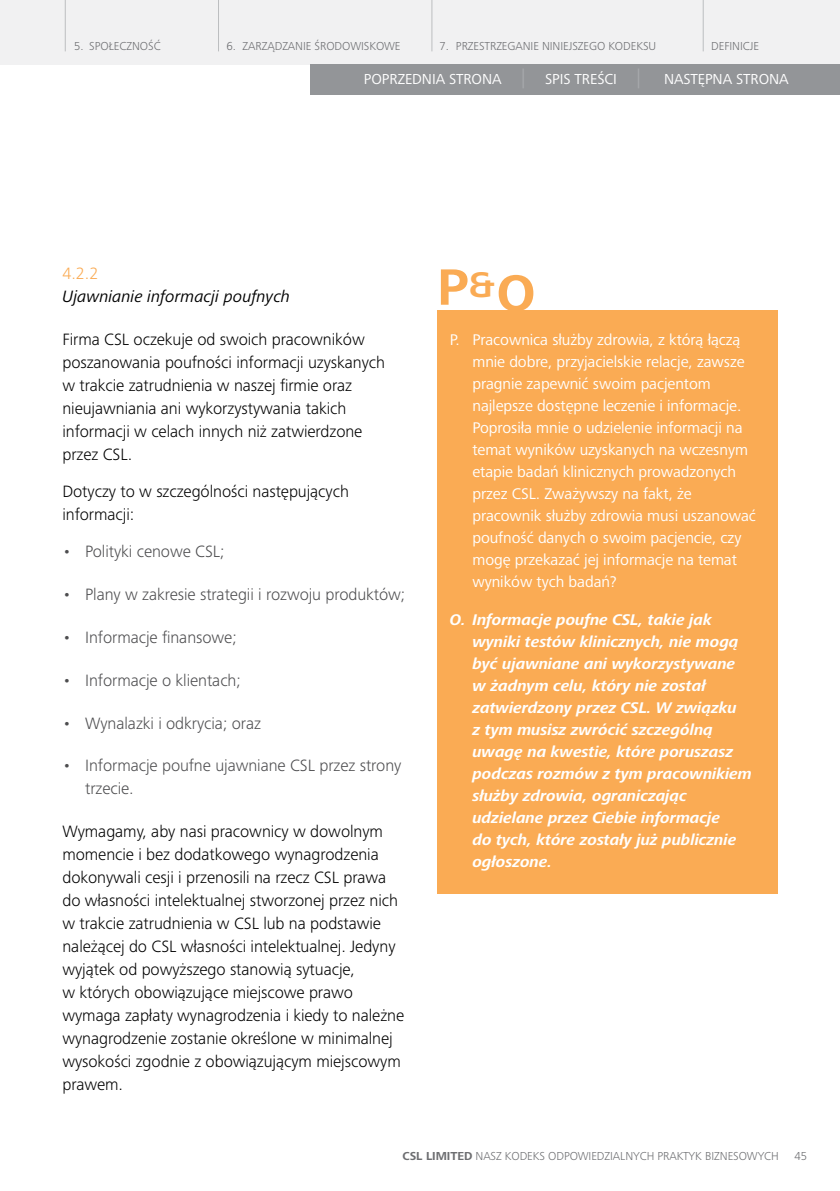
<style>
.page{position:relative;width:840px;height:1191px;background:#fff}
.page>*{position:absolute;margin:0;border:0;box-sizing:border-box;transform-origin:0 0}
.t1{font:700 53px "Frutiger Next LTW1 G";color:#faab54}
.t2{font:300 17px/23px "Frutiger Next LTW1 G";letter-spacing:-.005em;color:#000}
.t3{font:300 17px/23px "Frutiger Next LTW1 G";letter-spacing:-.005em;color:#4d4d4f}
.t4{font:italic 17px "Frutiger Next LTW1 G";color:#000}
.t5{font:300 17px "Frutiger Next LTW1 G";color:#faab54}
.t6{font:16px/22px "Frutiger Next LTW1 G";letter-spacing:-.005em;color:#fff}
.t7{font:italic 700 16px/22px "Frutiger Next LTW1 G";letter-spacing:-.005em;color:#fff}
.t8{font:15px "Frutiger Next LTW1 G";letter-spacing:-.005em;color:#fff}
.t9{font:300 12px "Frutiger Next LTW1 G";letter-spacing:-.005em;color:#6d6e71}
.s1{font-weight:300;font-size:20px;color:#a7a9ac}
.s2{font-weight:700}
</style>
<div class="page">
<div style="left:0;top:0;width:839px;height:64px;background:#f1f1f2"></div>
<hr style="left:65px;top:0;width:1px;height:51px;background:#bcbec0">
<hr style="left:218px;top:0;width:1px;height:51px;background:#bcbec0">
<hr style="left:431px;top:0;width:1px;height:51px;background:#bcbec0">
<hr style="left:702px;top:0;width:1px;height:51px;background:#bcbec0">
<div style="left:310px;top:64px;width:529px;height:30px;background:#939598"></div>
<div style="left:437px;top:310px;width:340px;height:583px;background:#faab54"></div>
<p class="t9" style="left:74px;top:39px;width:88px">5. SPOŁECZNOŚĆ</p>
<p class="t9" style="left:226px;top:39px;width:175px">6. ZARZĄDZANIE ŚRODOWISKOWE</p>
<p class="t9" style="left:439px;top:39px;width:218px">7. PRZESTRZEGANIE NINIEJSZEGO KODEKSU</p>
<p class="t9" style="left:710px;top:39px;width:49px">DEFINICJE</p>
<p class="t8" style="left:364px;top:70px;width:163px">POPRZEDNIA STRONA <span class="s1">|</span></p>
<p class="t8" style="left:544px;top:70px;width:97px">SPIS TREŚCI <span class="s1">|</span></p>
<p class="t8" style="left:663px;top:70px;width:126px">NASTĘPNA STRONA</p>
<p class="t5" style="left:62px;top:263px;width:38px">4.2.2</p>
<p class="t4" style="left:62px;top:286px;width:229px">Ujawnianie informacji poufnych</p>
<p class="t2" style="left:62px;top:327px;width:324px">Firma CSL oczekuje od swoich pracowników poszanowania poufności informacji uzyskanych w trakcie zatrudnienia w naszej firmie oraz nieujawniania ani wykorzystywania takich informacji w celach innych niż zatwierdzone przez CSL.</p>
<p class="t2" style="left:62px;top:480px;width:288px">Dotyczy to w szczególności następujących informacji:</p>
<p class="t3" style="left:62px;top:540px;width:164px">• Polityki cenowe CSL;</p>
<p class="t3" style="left:62px;top:583px;width:344px">• Plany w zakresie strategii i rozwoju produktów;</p>
<p class="t3" style="left:62px;top:625px;width:176px">• Informacje finansowe;</p>
<p class="t3" style="left:62px;top:668px;width:180px">• Informacje o klientach;</p>
<p class="t3" style="left:62px;top:711px;width:200px">• Wynalazki i odkrycia; oraz</p>
<p class="t3" style="left:85px;top:754px;width:318px;text-indent:-23px">• Informacje poufne ujawniane CSL przez strony trzecie.</p>
<p class="t2" style="left:62px;top:820px;width:343px">Wymagamy, aby nasi pracownicy w dowolnym momencie i bez dodatkowego wynagrodzenia dokonywali cesji i przenosili na rzecz CSL prawa do własności intelektualnej stworzonej przez nich w trakcie zatrudnienia w CSL lub na podstawie należącej do CSL własności intelektualnej. Jedyny wyjątek od powyższego stanowią sytuacje,<br>w których obowiązujące miejscowe prawo wymaga zapłaty wynagrodzenia i kiedy to należne wynagrodzenie zostanie określone w minimalnej wysokości zgodnie z obowiązującym miejscowym prawem.</p>
<h1 class="t1" style="left:437px;top:260px;width:100px">P<sup>&amp;</sup>O</h1>
<p class="t6" style="left:472px;top:329px;width:285px;text-indent:-23px">P. Pracownica służby zdrowia, z którą łączą mnie dobre, przyjacielskie relacje, zawsze pragnie zapewnić swoim pacjentom najlepsze dostępne leczenie i informacje.<br>Poprosiła mnie o udzielenie informacji na temat wyników uzyskanych na wczesnym etapie badań klinicznych prowadzonych przez CSL. Zważywszy na fakt, że pracownik służby zdrowia musi uszanować poufność danych o swoim pacjencie, czy mogę przekazać jej informacje na temat wyników tych badań?</p>
<p class="t7" style="left:472px;top:609px;width:281px;text-indent:-23px">O. Informacje poufne CSL, takie jak wyniki testów klinicznych, nie mogą być ujawniane ani wykorzystywane w żadnym celu, który nie został zatwierdzony przez CSL. W związku<br>z tym musisz zwrócić szczególną uwagę na kwestie, które poruszasz podczas rozmów z tym pracownikiem służby zdrowia, ograniczając udzielane przez Ciebie informacje<br>do tych, które zostały już publicznie ogłoszone.</p>
<p class="t9" style="left:402px;top:1149px;width:377px"><span class="s2">CSL LIMITED</span> NASZ KODEKS ODPOWIEDZIALNYCH PRAKTYK BIZNESOWYCH</p>
<p class="t9" style="left:794px;top:1149px;width:14px">45</p>
</div>
